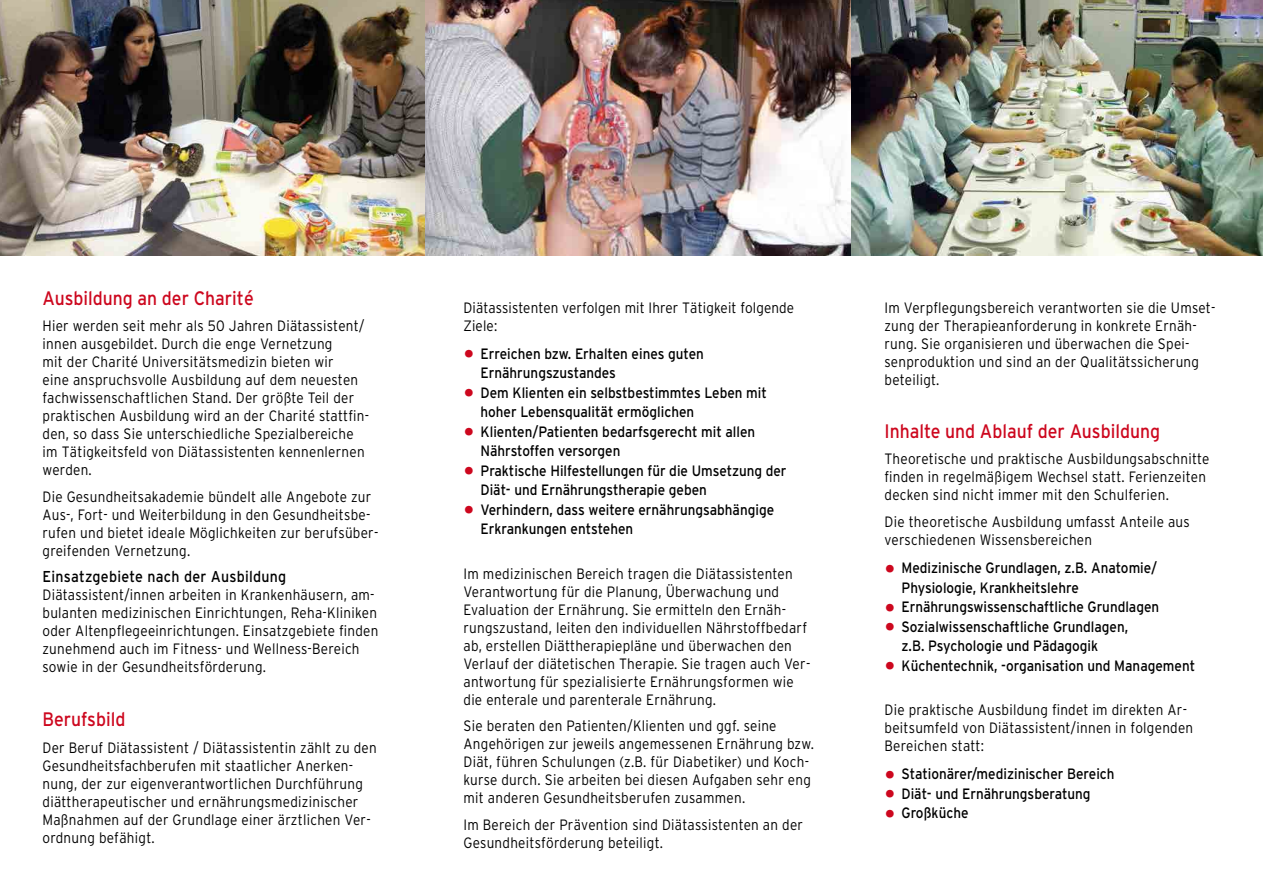
<style>
.page{position:relative;width:1263px;height:893px;background:#fff}
.page>*{position:absolute;margin:0;border:0;box-sizing:border-box;transform-origin:0 0}
.t1{font:19.5px "Interstate";color:#cd071e;scale:.9 1}
.t2{font:15.75px "Interstate";letter-spacing:.02em;color:#000;scale:.9 1}
.t3{font:300 15px/18px "Interstate";letter-spacing:.02em;color:#000;scale:.9 1}
.t4{font:15px/19.5px "Interstate";color:#000;scale:.9 1}
.s1{font-size:25.5px;color:#cd071e}
</style>
<div class="page">
<img style="left:0;top:0;width:1263px;height:255px">
<h1 class="t1" style="left:43px;top:287px;width:236px">Ausbildung an der Charité</h1>
<p class="t3" style="left:43px;top:317px;width:364px">Hier werden seit mehr als 50 Jahren Diätassistent/ innen ausgebildet. Durch die enge Vernetzung<br>mit der Charité Universitätsmedizin bieten wir<br>eine anspruchsvolle Ausbildung auf dem neuesten fachwissenschaftlichen Stand. Der größte Teil der praktischen Ausbildung wird an der Charité stattfin&shy;den, so dass Sie unterschiedliche Spezialbereiche im Tätigkeitsfeld von Diätassistenten kennenlernen werden.</p>
<p class="t3" style="left:43px;top:487px;width:375px">Die Gesundheitsakademie bündelt alle Angebote zur Aus-, Fort- und Weiterbildung in den Gesundheitsbe&shy;rufen und bietet ideale Möglichkeiten zur berufsüber&shy;greifenden Vernetzung.</p>
<p class="t2" style="left:43px;top:568px;width:272px">Einsatzgebiete nach der Ausbildung</p>
<p class="t3" style="left:43px;top:586px;width:375px">Diätassistent/innen arbeiten in Krankenhäusern, am&shy;bulanten medizinischen Einrichtungen, Reha-Kliniken oder Altenpflegeeinrichtungen. Einsatzgebiete finden zunehmend auch im Fitness- und Wellness-Bereich sowie in der Gesundheitsförderung.</p>
<h1 class="t1" style="left:43px;top:708px;width:94px">Berufsbild</h1>
<p class="t3" style="left:43px;top:738px;width:373px">Der Beruf Diätassistent / Diätassistentin zählt zu den Gesundheitsfachberufen mit staatlicher Anerken&shy;nung, der zur eigenverantwortlichen Durchführung diättherapeutischer und ernährungsmedizinischer Maßnahmen auf der Grundlage einer ärztlichen Ver&shy;ordnung befähigt.</p>
<p class="t3" style="left:463px;top:298px;width:369px">Diätassistenten verfolgen mit Ihrer Tätigkeit folgende<br>Ziele:</p>
<p class="t4" style="left:480px;top:343px;width:250px;text-indent:-17px"><span class="s1">•</span> Erreichen bzw. Erhalten eines guten<br>Ernährungszustandes</p>
<p class="t4" style="left:480px;top:382px;width:320px;text-indent:-17px"><span class="s1">•</span> Dem Klienten ein selbstbestimmtes Leben mit hoher Lebensqualität ermöglichen</p>
<p class="t4" style="left:480px;top:421px;width:307px;text-indent:-17px"><span class="s1">•</span> Klienten/Patienten bedarfsgerecht mit allen<br>Nährstoffen versorgen</p>
<p class="t4" style="left:480px;top:460px;width:342px;text-indent:-17px"><span class="s1">•</span> Praktische Hilfestellungen für die Umsetzung der<br>Diät- und Ernährungstherapie geben</p>
<p class="t4" style="left:480px;top:499px;width:328px;text-indent:-17px"><span class="s1">•</span> Verhindern, dass weitere ernährungsabhängige<br>Erkrankungen entstehen</p>
<p class="t3" style="left:463px;top:564px;width:387px">Im medizinischen Bereich tragen die Diätassistenten Verantwortung für die Planung, Überwachung und Evaluation der Ernährung. Sie ermitteln den Ernäh&shy;rungszustand, leiten den individuellen Nährstoffbedarf ab, erstellen Diättherapiepläne und überwachen den Verlauf der diätetischen Therapie. Sie tragen auch Ver&shy;antwortung für spezialisierte Ernährungsformen wie die enterale und parenterale Ernährung.</p>
<p class="t3" style="left:463px;top:717px;width:391px">Sie beraten den Patienten/Klienten und ggf. seine Angehörigen zur jeweils angemessenen Ernährung bzw.<br>Diät, führen Schulungen (z.B. für Diabetiker) und Koch&shy;kurse durch. Sie arbeiten bei diesen Aufgaben sehr eng mit anderen Gesundheitsberufen zusammen.</p>
<p class="t3" style="left:463px;top:815px;width:379px">Im Bereich der Prävention sind Diätassistenten an der<br>Gesundheitsförderung beteiligt.</p>
<p class="t3" style="left:884px;top:299px;width:369px">Im Verpflegungsbereich verantworten sie die Umset&shy;zung der Therapieanforderung in konkrete Ernäh&shy;rung. Sie organisieren und überwachen die Spei&shy;senproduktion und sind an der Qualitätssicherung beteiligt.</p>
<h1 class="t1" style="left:884px;top:420px;width:308px">Inhalte und Ablauf der Ausbildung</h1>
<p class="t3" style="left:884px;top:450px;width:363px">Theoretische und praktische Ausbildungsabschnitte finden in regelmäßigem Wechsel statt. Ferienzeiten decken sind nicht immer mit den Schulferien.</p>
<p class="t3" style="left:884px;top:513px;width:341px">Die theoretische Ausbildung umfasst Anteile aus verschiedenen Wissensbereichen</p>
<p class="t4" style="left:901px;top:558px;width:285px;text-indent:-17px"><span class="s1">•</span> Medizinische Grundlagen, z.B. Anatomie/<br>Physiologie, Krankheitslehre</p>
<p class="t4" style="left:884px;top:597px;width:307px"><span class="s1">•</span> Ernährungswissenschaftliche Grundlagen</p>
<p class="t4" style="left:901px;top:616px;width:253px;text-indent:-17px"><span class="s1">•</span> Sozialwissenschaftliche Grundlagen, z.B. Psychologie und Pädagogik</p>
<p class="t4" style="left:884px;top:655px;width:347px"><span class="s1">•</span> Küchentechnik, -organisation und Management</p>
<p class="t3" style="left:884px;top:701px;width:345px">Die praktische Ausbildung findet im direkten Ar&shy;beitsumfeld von Diätassistent/innen in folgenden<br>Bereichen statt:</p>
<p class="t4" style="left:884px;top:764px;width:257px"><span class="s1">•</span> Stationärer/medizinischer Bereich</p>
<p class="t4" style="left:884px;top:783px;width:230px"><span class="s1">•</span> Diät- und Ernährungsberatung</p>
<p class="t4" style="left:884px;top:803px;width:95px"><span class="s1">•</span> Großküche</p>
</div>
